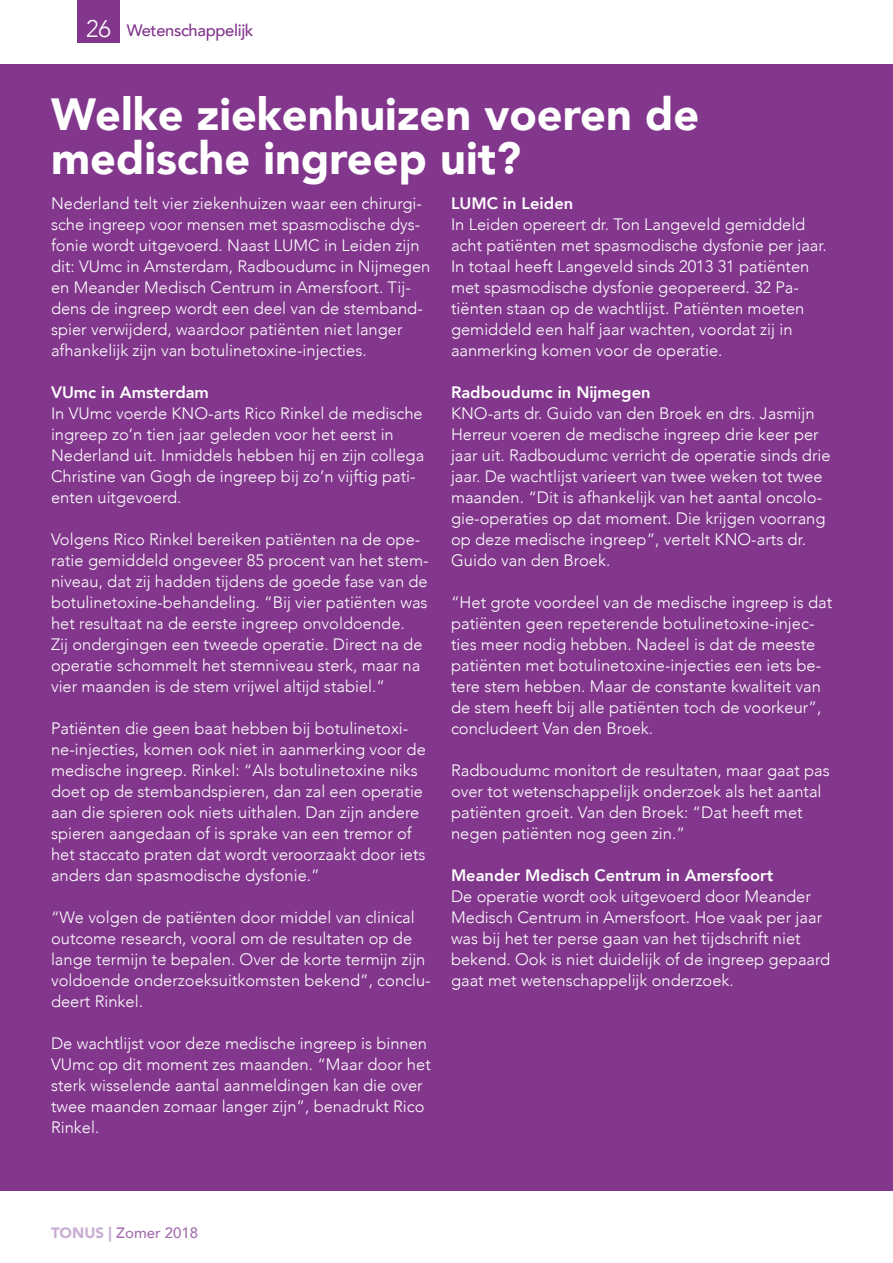
<style>
.page{position:relative;width:893px;height:1263px;background:#fff}
.page>*{position:absolute;margin:0;border:0;box-sizing:border-box;transform-origin:0 0}
.t1{font:900 45px/43.5px "Avenir";color:#fff}
.t2{font:300 16.5px/21px "Avenir";color:#fff}
.t3{font:800 16.5px "Avenir";color:#fff}
.t4{font:500 16.5px "Avenir";letter-spacing:-.02em;color:#82368c}
.t5{font:500 15px "Avenir";color:#a470ae}
.s1{font-weight:300;font-size:24px;color:#fff}
.s2{font-weight:900;color:#c9aed4}
</style>
<div class="page">
<div style="left:77px;top:0;width:43px;height:43px;background:#82368c"></div>
<div style="left:0;top:64px;width:893px;height:1127px;background:#82368c"></div>
<p class="t4" style="left:86px;top:16px;width:169px"><span class="s1">26</span> Wetenschappelijk</p>
<h1 class="t1" style="left:51px;top:91px;width:650px">Welke ziekenhuizen voeren de medische ingreep uit?</h1>
<p class="t2" style="left:51px;top:193px;width:381px">Nederland telt vier ziekenhuizen waar een chirurgi&shy;sche ingreep voor mensen met spasmodische dys&shy;fonie wordt uitgevoerd. Naast LUMC in Leiden zijn dit: VUmc in Amsterdam, Radboudumc in Nijmegen en Meander Medisch Centrum in Amersfoort. Tij&shy;dens de ingreep wordt een deel van de stemband&shy;spier verwijderd, waardoor patiënten niet langer afhankelijk zijn van botulinetoxine-injecties.</p>
<p class="t3" style="left:51px;top:379px;width:159px">VUmc in Amsterdam</p>
<p class="t2" style="left:51px;top:403px;width:375px">In VUmc voerde KNO-arts Rico Rinkel de medische ingreep zo’n tien jaar geleden voor het eerst in Nederland uit. Inmiddels hebben hij en zijn collega Christine van Gogh de ingreep bij zo’n vijftig pati&shy;ënten uitgevoerd.</p>
<p class="t2" style="left:51px;top:529px;width:379px">Volgens Rico Rinkel bereiken patiënten na de ope&shy;ratie gemiddeld ongeveer 85 procent van het stem&shy;niveau, dat zij hadden tijdens de goede fase van de botulinetoxine-behandeling. “Bij vier patiënten was het resultaat na de eerste ingreep onvoldoende.<br>Zij ondergingen een tweede operatie. Direct na de operatie schommelt het stemniveau sterk, maar na vier maanden is de stem vrijwel altijd stabiel.”</p>
<p class="t2" style="left:51px;top:718px;width:376px">Patiënten die geen baat hebben bij botulinetoxi&shy;ne-injecties, komen ook niet in aanmerking voor de medische ingreep. Rinkel: “Als botulinetoxine niks doet op de stembandspieren, dan zal een operatie aan die spieren ook niets uithalen. Dan zijn andere spieren aangedaan of is sprake van een tremor of het staccato praten dat wordt veroorzaakt door iets anders dan spasmodische dysfonie.”</p>
<p class="t2" style="left:51px;top:907px;width:381px">“We volgen de patiënten door middel van clinical outcome research, vooral om de resultaten op de lange termijn te bepalen. Over de korte termijn zijn voldoende onderzoeksuitkomsten bekend”, conclu&shy;deert Rinkel.</p>
<p class="t2" style="left:51px;top:1033px;width:381px">De wachtlijst voor deze medische ingreep is binnen VUmc op dit moment zes maanden. “Maar door het sterk wisselende aantal aanmeldingen kan die over twee maanden zomaar langer zijn”, benadrukt Rico Rinkel.</p>
<p class="t3" style="left:451px;top:190px;width:124px">LUMC in Leiden</p>
<p class="t2" style="left:451px;top:214px;width:377px">In Leiden opereert dr. Ton Langeveld gemiddeld acht patiënten met spasmodische dysfonie per jaar.<br>In totaal heeft Langeveld sinds 2013 31 patiënten met spasmodische dysfonie geopereerd. 32 Pa&shy;tiënten staan op de wachtlijst. Patiënten moeten gemiddeld een half jaar wachten, voordat zij in aanmerking komen voor de operatie.</p>
<p class="t3" style="left:451px;top:380px;width:201px">Radboudumc in Nijmegen</p>
<p class="t2" style="left:451px;top:403px;width:381px">KNO-arts dr. Guido van den Broek en drs. Jasmijn Herreur voeren de medische ingreep drie keer per jaar uit. Radboudumc verricht de operatie sinds drie jaar. De wachtlijst varieert van twee weken tot twee maanden. “Dit is afhankelijk van het aantal oncolo&shy;gie-operaties op dat moment. Die krijgen voorrang op deze medische ingreep”, vertelt KNO-arts dr.<br>Guido van den Broek.</p>
<p class="t2" style="left:451px;top:592px;width:383px">“Het grote voordeel van de medische ingreep is dat patiënten geen repeterende botulinetoxine-injec&shy;ties meer nodig hebben. Nadeel is dat de meeste patiënten met botulinetoxine-injecties een iets be&shy;tere stem hebben. Maar de constante kwaliteit van de stem heeft bij alle patiënten toch de voorkeur”, concludeert Van den Broek.</p>
<p class="t2" style="left:451px;top:760px;width:380px">Radboudumc monitort de resultaten, maar gaat pas over tot wetenschappelijk onderzoek als het aantal patiënten groeit. Van den Broek: “Dat heeft met negen patiënten nog geen zin.”</p>
<p class="t3" style="left:451px;top:863px;width:324px">Meander Medisch Centrum in Amersfoort</p>
<p class="t2" style="left:451px;top:886px;width:381px">De operatie wordt ook uitgevoerd door Meander Medisch Centrum in Amersfoort. Hoe vaak per jaar was bij het ter perse gaan van het tijdschrift niet bekend. Ook is niet duidelijk of de ingreep gepaard gaat met wetenschappelijk onderzoek.</p>
<p class="t5" style="left:51px;top:1219px;width:149px"><span class="s2">TONUS |</span> Zomer 2018</p>
</div>
